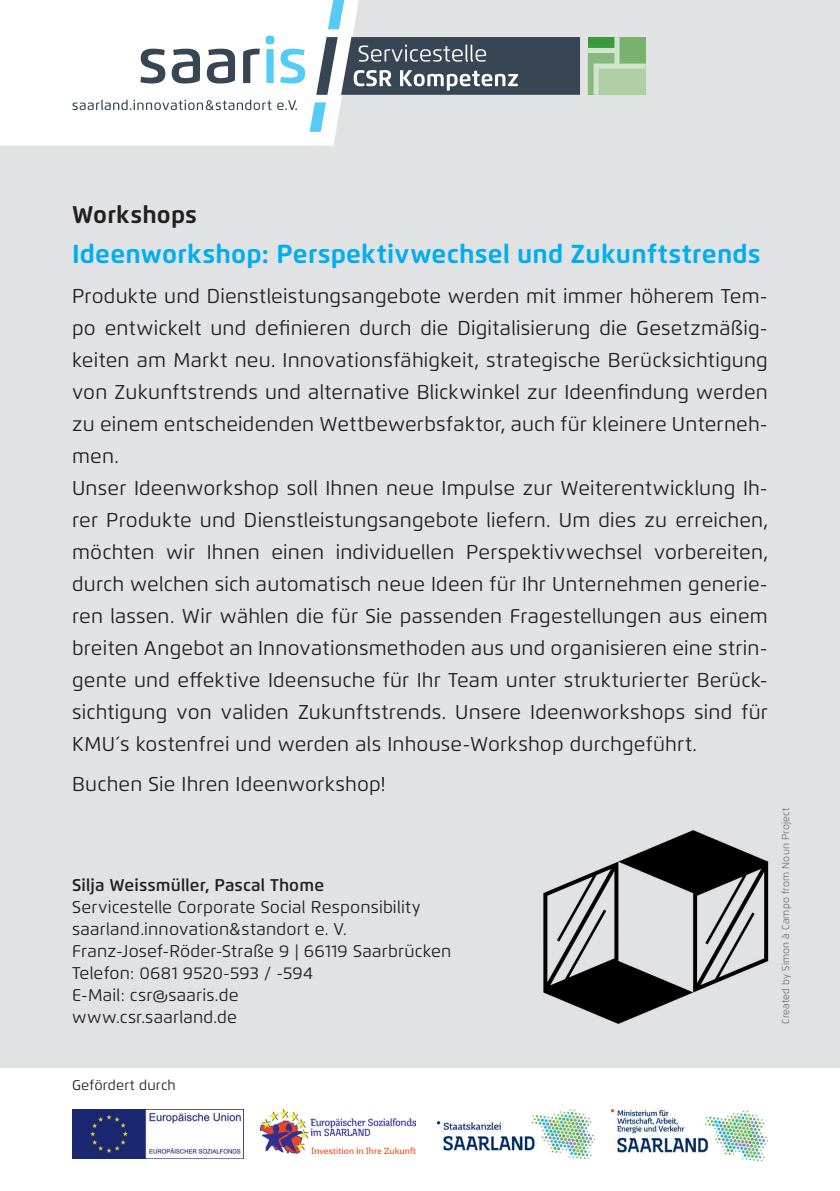
<style>
.page{position:relative;width:840px;height:1191px;background:#fff}
.page>*{position:absolute;margin:0;border:0;box-sizing:border-box;transform-origin:0 0}
.t1{font:700 26px "Flexo";letter-spacing:.01em;color:#00aeef}
.t2{font:700 24px "Flexo";letter-spacing:.01em;color:#231f20}
.t3{font:20px/32px "Flexo";letter-spacing:.01em;color:#231f20}
.t4{font:17px/22px "Flexo";letter-spacing:.01em;color:#231f20}
.t5{font:600 17px "Flexo";letter-spacing:.01em;color:#231f20}
.t6{font:14px "Flexo";letter-spacing:.01em;color:#231f20}
.t7{font:300 10px "Flexo";letter-spacing:.01em;color:#57585a}
</style>
<div class="page">
<div style="left:0;top:0;width:839px;height:1067px;background:#e1e2e4"></div>
<img style="left:611px;top:1109px;width:156px;height:51px">
<img style="left:437px;top:1109px;width:157px;height:49px">
<img style="left:72px;top:1109px;width:171px;height:49px">
<img style="left:261px;top:1109px;width:154px;height:44px">
<div style="left:0;top:0;width:358px;height:146px;background:#fff"></div>
<svg style="left:587px;top:37px;width:58px;height:58px;background:#9bc592"></svg>
<svg style="left:316px;top:37px;width:263px;height:58px;background:#5c6773"></svg>
<svg style="left:309px;top:102px;width:17px;height:30px"></svg>
<svg style="left:328px;top:0;width:16px;height:29px"></svg>
<svg style="left:140px;top:36px;width:165px;height:47px;background:#bccbd3"></svg>
<svg style="left:72px;top:100px;width:225px;height:10px;background:#c9cdd1"></svg>
<img style="left:543px;top:830px;width:226px;height:194px">
<p class="t2" style="left:72px;top:200px;width:126px">Workshops</p>
<h1 class="t1" style="left:72px;top:238px;width:689px">Ideenworkshop: Perspektivwechsel und Zukunftstrends</h1>
<p class="t3" style="left:72px;top:280px;width:697px">Produkte und Dienstleistungsangebote werden mit immer höherem Tem&shy;po entwickelt und definieren durch die Digitalisierung die Gesetzmäßig&shy;keiten am Markt neu. Innovationsfähigkeit, strategische Berücksichtigung von Zukunftstrends und alternative Blickwinkel zur Ideenfindung werden zu einem entscheidenden Wettbewerbsfaktor, auch für kleinere Unterneh&shy;men.<br>Unser Ideenworkshop soll Ihnen neue Impulse zur Weiterentwicklung Ih&shy;rer Produkte und Dienstleistungsangebote liefern. Um dies zu erreichen, möchten wir Ihnen einen individuellen Perspektivwechsel vorbereiten, durch welchen sich automatisch neue Ideen für Ihr Unternehmen generie&shy;ren lassen. Wir wählen die für Sie passenden Fragestellungen aus einem breiten Angebot an Innovationsmethoden aus und organisieren eine strin&shy;gente und effektive Ideensuche für Ihr Team unter strukturierter Berück&shy;sichtigung von validen Zukunftstrends. Unsere Ideenworkshops sind für KMU´s kostenfrei und werden als Inhouse-Workshop durchgeführt.</p>
<p class="t3" style="left:72px;top:768px;width:315px">Buchen Sie Ihren Ideenworkshop!</p>
<p class="t5" style="left:72px;top:874px;width:253px">Silja Weissmüller, Pascal Thome</p>
<p class="t4" style="left:72px;top:896px;width:380px">Servicestelle Corporate Social Responsibility saarland.innovation&amp;standort e. V.<br>Franz-Josef-Röder-Straße 9 | 66119 Saarbrücken Telefon: 0681 9520-593 / -594<br>E-Mail: csr@saaris.de<br>www.csr.saarland.de</p>
<p class="t7" style="left:779px;top:1023px;width:217px;rotate:-90deg">Created by Simon à Campo from Noun Project</p>
<p class="t6" style="left:72px;top:1076px;width:105px">Gefördert durch</p>
</div>
